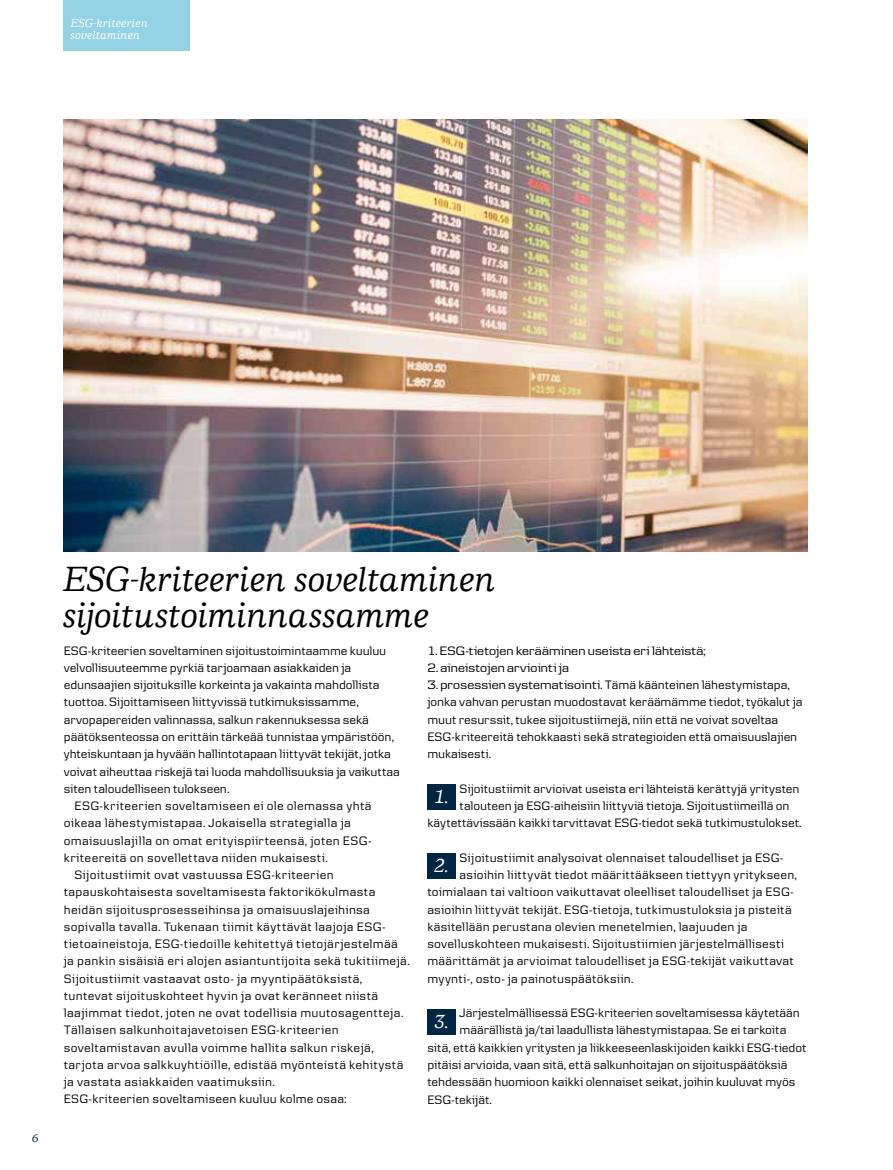
<style>
.page{position:relative;width:893px;height:1170px;background:#fff}
.page>*{position:absolute;margin:0;border:0;box-sizing:border-box;transform-origin:0 0}
.t1{font:italic 500 36px/36px "Danske Human";letter-spacing:-.005em;color:#000}
.t2{font:italic 500 19.5px "Danske Human";color:#fff}
.t3{font:12.75px "Danske Text";letter-spacing:.015em;color:#000}
.t4{font:12.75px/17.2px "Danske Text";letter-spacing:-.005em;color:#000}
.t5{font:12.75px "Danske Headline";letter-spacing:.015em;color:#000}
.t6{font:italic 500 12px/12px "Danske Human";letter-spacing:.015em;color:#fff}
.t7{font:italic 500 12px "Danske Human";color:#002643}
.s1{font-family:"Danske Headline"}
</style>
<div class="page">
<div style="left:63px;top:0;width:127px;height:50px;background:#94d3e5"></div>
<div style="left:427px;top:852px;width:28px;height:26px;background:#002643"></div>
<div style="left:427px;top:783px;width:28px;height:26px;background:#002643"></div>
<div style="left:427px;top:1008px;width:28px;height:26px;background:#002643"></div>
<img style="left:64px;top:120px;width:744px;height:431px">
<p class="t6" style="left:71px;top:17px;width:79px">ESG-kriteerien soveltaminen</p>
<p class="t7" style="left:32px;top:1131px;width:8px">6</p>
<h1 class="t1" style="left:63px;top:561px;width:434px">ESG-kriteerien soveltaminen sijoitustoiminnassamme</h1>
<p class="t4" style="left:64px;top:641px;width:324px">ESG-kriteerien soveltaminen sijoitustoimintaamme kuuluu</p>
<p class="t4" style="left:64px;top:658px;width:289px">velvollisuuteemme pyrkiä tarjoamaan asiakkaiden ja</p>
<p class="t4" style="left:64px;top:676px;width:317px">edunsaajien sijoituksille korkeinta ja vakainta mahdollista</p>
<p class="t3" style="left:64px;top:694px;width:296px">tuottoa. Sijoittamiseen liittyvissä tutkimuksissamme,</p>
<p class="t4" style="left:64px;top:710px;width:307px">arvopapereiden valinnassa, salkun rakennuksessa sekä</p>
<p class="t4" style="left:64px;top:727px;width:332px">päätöksenteossa on erittäin tärkeää tunnistaa ympäristöön,</p>
<p class="t4" style="left:64px;top:745px;width:329px">yhteiskuntaan ja hyvään hallintotapaan liittyvät tekijät, jotka</p>
<p class="t4" style="left:64px;top:762px;width:338px">voivat aiheuttaa riskejä tai luoda mahdollisuuksia ja vaikuttaa</p>
<p class="t4" style="left:64px;top:779px;width:167px">siten taloudelliseen tulokseen.</p>
<p class="t3" style="left:74px;top:798px;width:299px">ESG-kriteerien soveltamiseen ei ole olemassa yhtä</p>
<p class="t3" style="left:64px;top:815px;width:289px">oikeaa lähestymistapaa. Jokaisella strategialla ja</p>
<p class="t3" style="left:64px;top:832px;width:309px">omaisuuslajilla on omat erityispiirteensä, joten ESG-</p>
<p class="t3" style="left:64px;top:850px;width:266px">kriteereitä on sovellettava niiden mukaisesti.</p>
<p class="t3" style="left:74px;top:867px;width:261px">Sijoitustiimit ovat vastuussa ESG-kriteerien</p>
<p class="t3" style="left:64px;top:884px;width:313px">tapauskohtaisesta soveltamisesta faktorikökulmasta</p>
<p class="t3" style="left:64px;top:901px;width:308px">heidän sijoitusprosesseihinsa ja omaisuuslajeihinsa</p>
<p class="t3" style="left:64px;top:919px;width:323px">sopivalla tavalla. Tukenaan tiimit käyttävät laajoja ESG-</p>
<p class="t3" style="left:64px;top:936px;width:336px">tietoaineistoja, ESG-tiedoille kehitettyä tietojärjestelmää</p>
<p class="t3" style="left:64px;top:953px;width:348px">ja pankin sisäisiä eri alojen asiantuntijoita sekä tukitiimejä.</p>
<p class="t3" style="left:64px;top:970px;width:300px">Sijoitustiimit vastaavat osto- ja myyntipäätöksistä,</p>
<p class="t3" style="left:64px;top:988px;width:316px">tuntevat sijoituskohteet hyvin ja ovat keränneet niistä</p>
<p class="t3" style="left:64px;top:1005px;width:341px">laajimmat tiedot, joten ne ovat todellisia muutosagentteja.</p>
<p class="t3" style="left:64px;top:1022px;width:276px">Tällaisen salkunhoitajavetoisen ESG-kriteerien</p>
<p class="t3" style="left:64px;top:1039px;width:312px">soveltamistavan avulla voimme hallita salkun riskejä,</p>
<p class="t3" style="left:64px;top:1057px;width:341px">tarjota arvoa salkkuyhtiöille, edistää myönteistä kehitystä</p>
<p class="t3" style="left:64px;top:1074px;width:213px">ja vastata asiakkaiden vaatimuksiin.</p>
<p class="t3" style="left:64px;top:1091px;width:284px">ESG-kriteerien soveltamiseen kuuluu kolme osaa:</p>
<p class="t5" style="left:427px;top:643px;width:280px">1. ESG-tietojen kerääminen useista eri lähteistä;</p>
<p class="t5" style="left:427px;top:660px;width:143px">2. aineistojen arviointi ja</p>
<p class="t4" style="left:427px;top:676px;width:377px"><span class="s1">3. prosessien systematisointi.</span> Tämä käänteinen lähestymistapa, jonka vahvan perustan muodostavat keräämämme tiedot, työkalut ja muut resurssit, tukee sijoitustiimejä, niin että ne voivat soveltaa ESG-kriteereitä tehokkaasti sekä strategioiden että omaisuuslajien mukaisesti.</p>
<p class="t3" style="left:460px;top:781px;width:341px">Sijoitustiimit arvioivat useista eri lähteistä kerättyjä yritysten</p>
<p class="t3" style="left:460px;top:798px;width:331px">talouteen ja ESG-aiheisiin liittyviä tietoja. Sijoitustiimeillä on</p>
<p class="t4" style="left:427px;top:814px;width:376px">käytettävissään kaikki tarvittavat ESG-tiedot sekä tutkimustulokset.</p>
<p class="t3" style="left:460px;top:850px;width:325px">Sijoitustiimit analysoivat olennaiset taloudelliset ja ESG-</p>
<p class="t3" style="left:460px;top:867px;width:339px">asioihin liittyvät tiedot määrittääkseen tiettyyn yritykseen,</p>
<p class="t3" style="left:427px;top:884px;width:368px">toimialaan tai valtioon vaikuttavat oleelliset taloudelliset ja ESG-</p>
<p class="t3" style="left:427px;top:901px;width:366px">asioihin liittyvät tekijät. ESG-tietoja, tutkimustuloksia ja pisteitä</p>
<p class="t3" style="left:427px;top:919px;width:322px">käsitellään perustana olevien menetelmien, laajuuden ja</p>
<p class="t3" style="left:427px;top:936px;width:358px">sovelluskohteen mukaisesti. Sijoitustiimien järjestelmällisesti</p>
<p class="t3" style="left:427px;top:953px;width:368px">määrittämät ja arvioimat taloudelliset ja ESG-tekijät vaikuttavat</p>
<p class="t3" style="left:427px;top:970px;width:208px">myynti-, osto- ja painotuspäätöksiin.</p>
<p class="t4" style="left:460px;top:1003px;width:342px">Järjestelmällisessä ESG-kriteerien soveltamisessa käytetään</p>
<p class="t3" style="left:460px;top:1022px;width:328px">määrällistä ja/tai laadullista lähestymistapaa. Se ei tarkoita</p>
<p class="t3" style="left:427px;top:1039px;width:381px">sitä, että kaikkien yritysten ja liikkeeseenlaskijoiden kaikki ESG-tiedot</p>
<p class="t3" style="left:427px;top:1057px;width:362px">pitäisi arvioida, vaan sitä, että salkunhoitajan on sijoituspäätöksiä</p>
<p class="t4" style="left:427px;top:1072px;width:370px">tehdessään huomioon kaikki olennaiset seikat, joihin kuuluvat myös</p>
<p class="t4" style="left:427px;top:1090px;width:66px">ESG-tekijät.</p>
<h2 class="t2" style="left:434px;top:785px;width:16px">1.</h2>
<h2 class="t2" style="left:434px;top:854px;width:16px">2.</h2>
<h2 class="t2" style="left:434px;top:1010px;width:16px">3.</h2>
</div>
